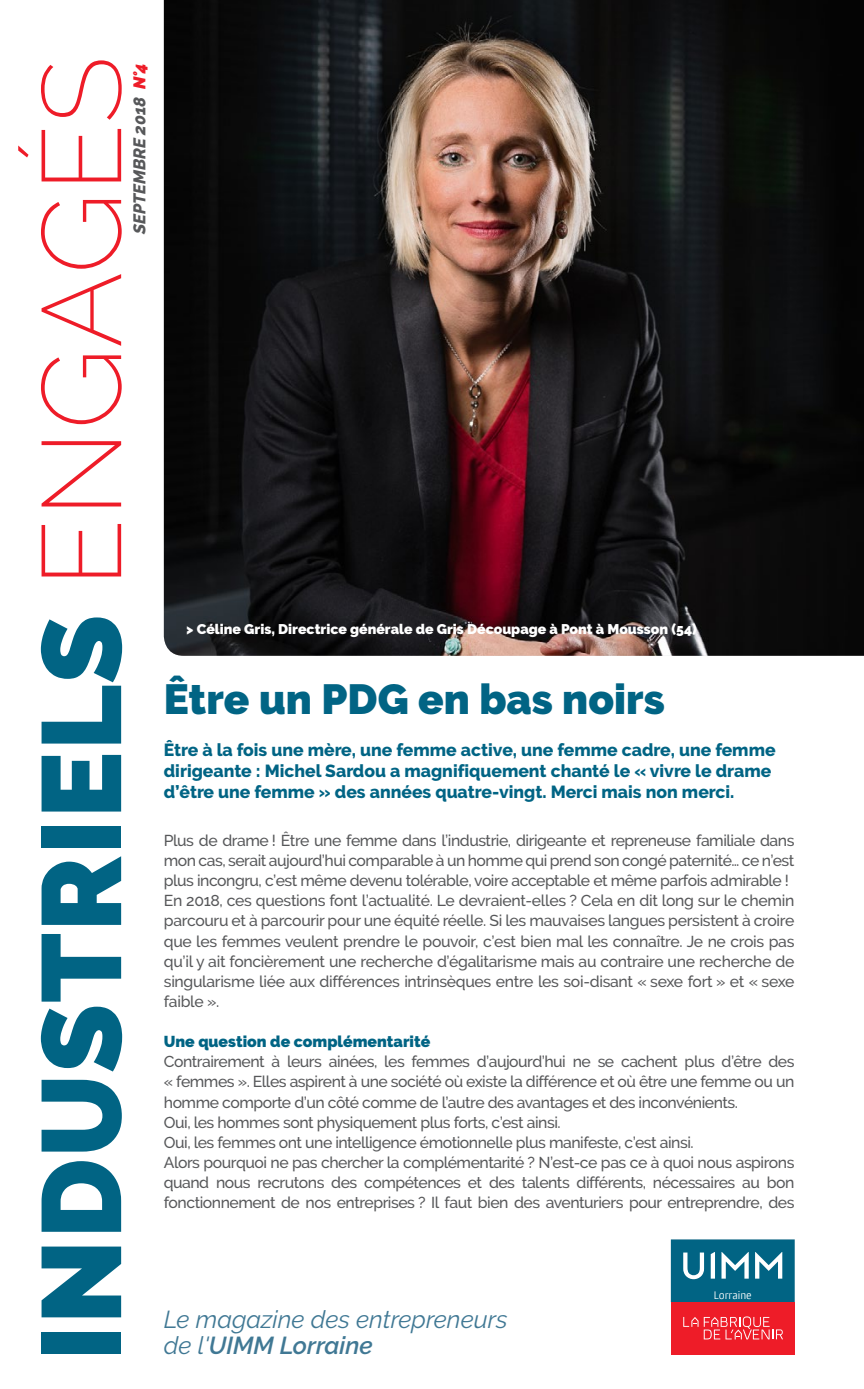
<style>
.page{position:relative;width:864px;height:1389px;background:#fff}
.page>*{position:absolute;margin:0;border:0;box-sizing:border-box;transform-origin:0 0}
.t1{font:900 112px "Raleway";letter-spacing:.01em;color:#016484}
._1_TITRE{font:900 42px "Raleway";color:#016484}
._5_LE_MAGAZINE_DES_E{font:italic 24.5px/26.8px "Raleway";color:#407894}
._2_INTRO_10PT{font:800 17.5px/21px "Raleway";color:#016484}
.t2{font:italic 800 16.8px "Raleway";color:#57585a}
._4_TXT_COURANT_9_pt{font:500 15.75px/20.1px "Raleway";letter-spacing:-.03em;color:#57585a;text-align:justify}
._3_SS_TITRE_TXT_COUR{font:900 15.75px "Raleway";color:#016484}
.LÉGENDE_PHOTO{font:900 14px "Raleway";color:#fff}
.t3{font:condensed 10.15px "Burlingame Pro";color:#fff}
.s1{font-weight:200;color:#ee1c28}
.s2{font-weight:900;color:#ee1c28}
.s3{font-weight:600}
</style>
<div class="page">
<img style="left:164px;top:0;width:699px;height:656px">
<div style="left:670px;top:1302px;width:124px;height:52px;background:#ee1c28"></div>
<svg style="left:670px;top:1239px;width:124px;height:63px;background:#247995"></svg>
<svg style="left:683px;top:1316px;width:99px;height:23px"></svg>
<p class="t1" style="left:17px;top:1361px;width:1306px;rotate:-90deg">INDUSTRIELS <span class="s1">ENGAGÉS</span></p>
<p class="t2" style="left:130px;top:234px;width:173px;rotate:-90deg">SEPTEMBRE 2018 <span class="s2">N°4</span></p>
<p class="LÉGENDE_PHOTO" style="left:186px;top:621px;width:512px">&gt; Céline Gris, Directrice générale de Gris Découpage à Pont à Mousson (54)</p>
<p class="_1_TITRE" style="left:164px;top:675px;width:502px">Être un PDG en bas noirs</p>
<p class="_2_INTRO_10PT" style="left:164px;top:740px;width:613px">Être à la fois une mère, une femme active, une femme cadre, une femme dirigeante : Michel Sardou a magnifiquement chanté le « vivre le drame d’être une femme » des années quatre-vingt. Merci mais non merci.</p>
<p class="_4_TXT_COURANT_9_pt" style="left:164px;top:830px;width:632px">Plus de drame ! Être une femme dans l’industrie, dirigeante et repreneuse familiale dans mon cas, serait aujourd’hui comparable à un homme qui prend son congé paternité… ce n’est plus incongru, c’est même devenu tolérable, voire acceptable et même parfois admirable !</p>
<p class="_4_TXT_COURANT_9_pt" style="left:164px;top:891px;width:632px">En 2018, ces questions font l’actualité. Le devraient-elles ? Cela en dit long sur le chemin parcouru et à parcourir pour une équité réelle. Si les mauvaises langues persistent à croire que les femmes veulent prendre le pouvoir, c’est bien mal les connaître. Je ne crois pas qu’il y ait foncièrement une recherche d’égalitarisme mais au contraire une recherche de singularisme liée aux différences intrinsèques entre les soi-disant « sexe fort » et « sexe faible ».</p>
<p class="_3_SS_TITRE_TXT_COUR" style="left:164px;top:1033px;width:268px">Une question de complémentarité</p>
<p class="_4_TXT_COURANT_9_pt" style="left:164px;top:1052px;width:632px">Contrairement à leurs ainées, les femmes d’aujourd’hui ne se cachent plus d’être des « femmes ». Elles aspirent à une société où existe la différence et où être une femme ou un homme comporte d’un côté comme de l’autre des avantages et des inconvénients.</p>
<p class="_4_TXT_COURANT_9_pt" style="left:164px;top:1112px;width:398px">Oui, les hommes sont physiquement plus forts, c’est ainsi.</p>
<p class="_4_TXT_COURANT_9_pt" style="left:164px;top:1132px;width:531px">Oui, les femmes ont une intelligence émotionnelle plus manifeste, c’est ainsi.</p>
<p class="_4_TXT_COURANT_9_pt" style="left:164px;top:1152px;width:631px">Alors pourquoi ne pas chercher la complémentarité ? N’est-ce pas ce à quoi nous aspirons quand nous recrutons des compétences et des talents différents, nécessaires au bon fonctionnement de nos entreprises ? Il faut bien des aventuriers pour entreprendre, des</p>
<p class="_5_LE_MAGAZINE_DES_E" style="left:164px;top:1305px;width:345px">Le magazine des entrepreneurs de l'<span class="s3">UIMM Lorraine</span></p>
<p class="t3" style="left:713px;top:1289px;width:39px">Lorraine</p>
</div>
